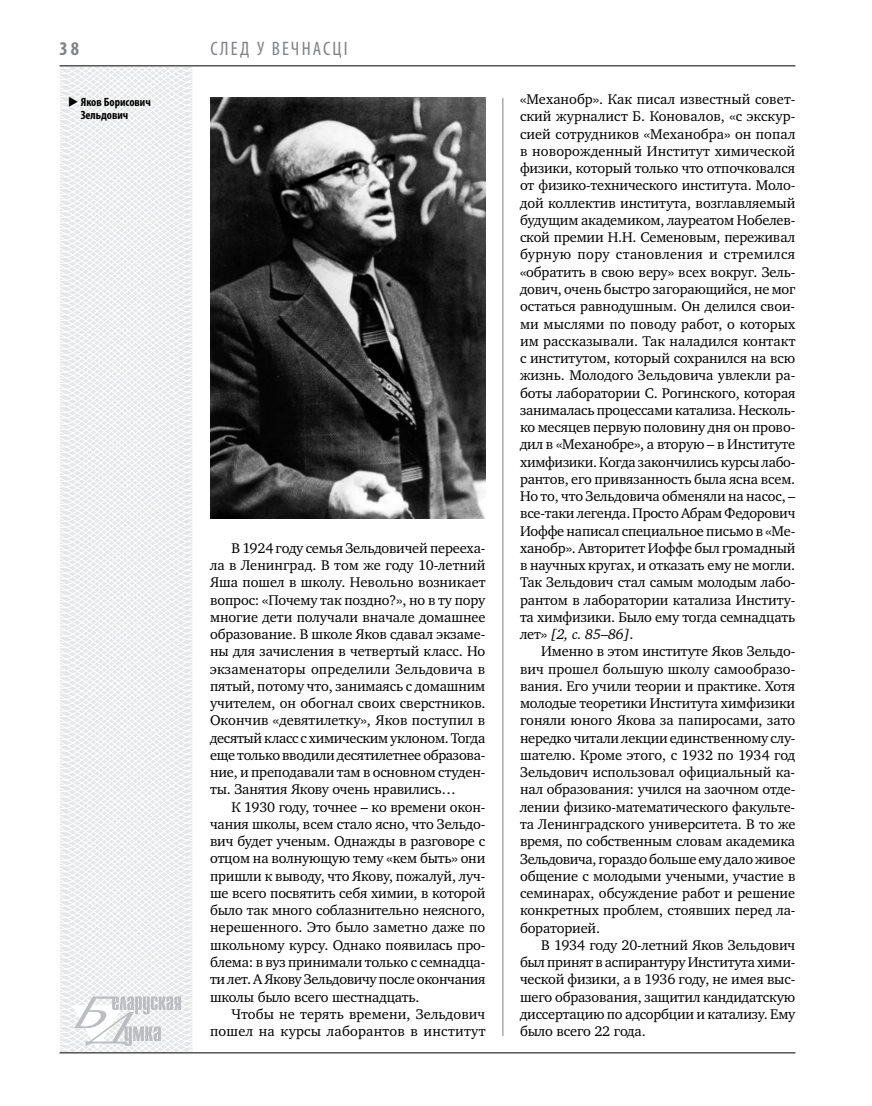
<style>
.page{position:relative;width:872px;height:1106px;background:#fff}
.page>*{position:absolute;margin:0;border:0;box-sizing:border-box;transform-origin:0 0}
.t1{font:condensed 19.5px "Myriad Pro";letter-spacing:.13em;color:#808285}
.t2{font:700 condensed 19.5px "Myriad Pro";color:#808285}
.t3{font:14.4px/17.2px "Charter C";letter-spacing:-.01em;color:#000;text-align:justify}
.t4{font:14.4px/17.2px "Charter C";letter-spacing:.015em;color:#000;text-align:right}
.t5{font:700 condensed 12px/13.5px "Myriad Pro";color:#000}
.s1{font-style:italic}
</style>
<div class="page">
<svg style="left:59px;top:65px;width:192px;height:989px"></svg>
<hr style="left:502px;top:98px;width:1px;height:938px;background:#808285">
<hr style="left:60px;top:1052px;width:735px;height:1px;background:#000">
<svg style="left:71px;top:996px;width:110px;height:53px"></svg>
<hr style="left:60px;top:65px;width:735px;height:1px;background:#000">
<img style="left:210px;top:97px;width:275px;height:421px">
<svg style="left:79px;top:106px;width:12px;height:1px"></svg>
<h1 class="t2" style="left:60px;top:37px;width:21px">38</h1>
<h1 class="t1" style="left:210px;top:37px;width:92px">След у вечнас</h1>
<h1 class="t1" style="left:332px;top:37px;width:17px">ці</h1>
<p class="t5" style="left:81px;top:95px;width:71px;text-indent:-13px">◆ Яков Борисович<br>Зельдович</p>
<p class="t3" style="left:210px;top:539px;width:277px;text-indent:21px">В 1924 году семья Зельдовичей перееха&shy;ла в Ленинград. В том же году 10-летний Яша пошел в школу. Невольно возникает вопрос: «Почему так поздно?», но в ту пору многие дети получали вначале домашнее образование. В школе Яков сдавал экзаме&shy;ны для зачисления в четвертый класс. Но экзаменаторы определили Зельдовича в пятый, потому что, занимаясь с домашним учителем, он обогнал своих сверстников.<br>Окончив «девятилетку», Яков поступил в десятый класс с химическим уклоном. Тогда еще только вводили десятилетнее образова&shy;ние, и преподавали там в основном студен&shy;ты. Занятия Якову очень нравились…</p>
<p class="t3" style="left:210px;top:798px;width:277px;text-indent:21px">К 1930 году, точнее – ко времени окон&shy;чания школы, всем стало ясно, что Зельдо&shy;вич будет ученым. Однажды в разговоре с отцом на волнующую тему «кем быть» они пришли к выводу, что Якову, пожалуй, луч&shy;ше всего посвятить себя химии, в которой было так много соблазнительно неясного, нерешенного. Это было заметно даже по школьному курсу. Однако появилась про&shy;блема: в вуз принимали только с семнадца&shy;ти лет. А Якову Зельдовичу после окончания школы было всего шестнадцать.</p>
<p class="t4" style="left:210px;top:1005px;width:277px">Чтобы не терять времени, Зельдович пошел на курсы лаборантов в институт</p>
<p class="t3" style="left:520px;top:91px;width:277px">«Механобр». Как писал известный совет&shy;ский журналист Б. Коновалов, «с экскур&shy;сией сотрудников «Механобра» он попал в новорожденный Институт химической физики, который только что отпочковался от физико-технического института. Моло&shy;дой коллектив института, возглавляемый будущим академиком, лауреатом Нобелев&shy;ской премии Н.Н. Семеновым, переживал бурную пору становления и стремился «обратить в свою веру» всех вокруг. Зель&shy;дович, очень быстро загорающийся, не мог остаться равнодушным. Он делился свои&shy;ми мыслями по поводу работ, о которых им рассказывали. Так наладился контакт с институтом, который сохранился на всю жизнь. Молодого Зельдовича увлекли ра&shy;боты лаборатории С. Рогинского, которая занималась процессами катализа. Несколь&shy;ко месяцев первую половину дня он прово&shy;дил в «Механобре», а вторую – в Институте химфизики. Когда закончились курсы лабо&shy;рантов, его привязанность была ясна всем.<br>Но то, что Зельдовича обменяли на насос, – все-таки легенда. Просто Абрам Федорович Иоффе написал специальное письмо в «Ме&shy;ханобр». Авторитет Иоффе был громадный в научных кругах, и отказать ему не могли.<br>Так Зельдович стал самым молодым лабо&shy;рантом в лаборатории катализа Институ&shy;та химфизики. Было ему тогда семнадцать лет» <span class="s1">[2, с. 85–86]</span>.</p>
<p class="t3" style="left:520px;top:643px;width:277px;text-indent:21px">Именно в этом институте Яков Зельдо&shy;вич прошел большую школу самообразо&shy;вания. Его учили теории и практике. Хотя молодые теоретики Института химфизики гоняли юного Якова за папиросами, зато нередко читали лекции единственному слу&shy;шателю. Кроме этого, c 1932 по 1934 год Зельдович использовал официальный ка&shy;нал образования: учился на заочном отде&shy;лении физико-математического факульте&shy;та Ленинградского университета. В то же время, по собственным словам академика Зельдовича, гораздо больше ему дало живое общение с молодыми учеными, участие в семинарах, обсуждение работ и решение конкретных проблем, стоявших перед ла&shy;бораторией.</p>
<p class="t3" style="left:520px;top:936px;width:277px;text-indent:21px">В 1934 году 20-летний Яков Зельдович был принят в аспирантуру Института хими&shy;ческой физики, а в 1936 году, не имея выс&shy;шего образования, защитил кандидатскую диссертацию по адсорбции и катализу. Ему было всего 22 года.</p>
</div>
